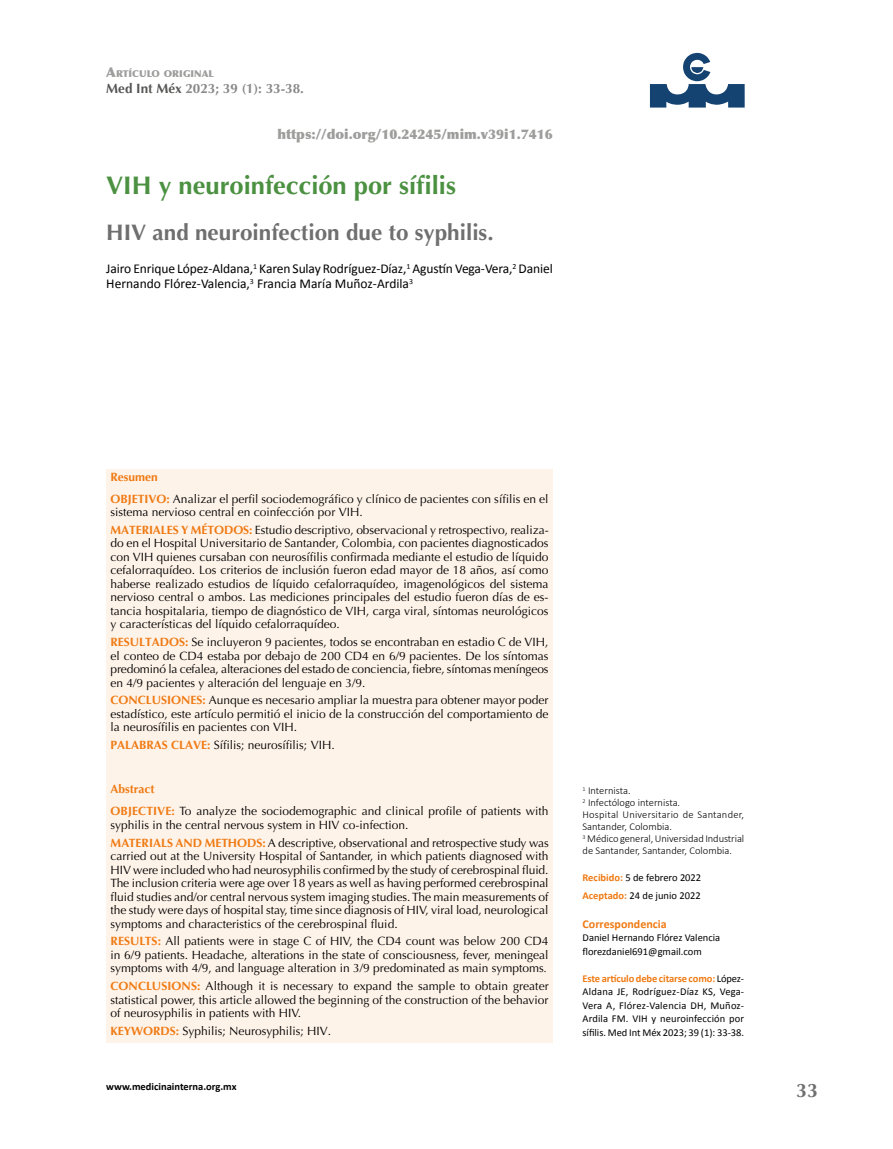
<style>
.page{position:relative;width:893px;height:1149px;background:#fff}
.page>*{position:absolute;margin:0;border:0;box-sizing:border-box;transform-origin:0 0}
.t1{font:700 25.5px "Optima";color:#4b9141}
.t2{font:700 22.5px "Optima";color:#706f6f}
.t3{font:700 19.5px "Optima";color:#706f6f}
.t4{font:13.5px/15px "Calibri";letter-spacing:-.005em;color:#000}
.t5{font:900 13.5px "Optima";color:#9d9d9c}
.t6{font:700 13.5px "Optima";color:#878787}
.t7{font:12px/13.5px "Optima";color:#000;text-align:justify}
.t8{font:700 12px "Calibri";color:#ef7a13}
.t9{font:10.5px/13.5px "Calibri";color:#000}
.t10{font:300 10.5px/12px "Calibri";color:#000}
.t11{font:700 10.5px "Calibri";color:#000}
.t12{font:900 9.45px "Optima";color:#9d9d9c}
.s1{font-size:13.5px}
.s2{color:#575756}
.s3{font-weight:700;color:#ef7a13}
.s4{font-style:italic}
</style>
<div class="page">
<svg style="left:650px;top:53px;width:95px;height:54px"></svg>
<div style="left:106px;top:469px;width:447px;height:573px;background:#fef3e9"></div>
<p class="t12" style="left:106px;top:68px;width:109px"><span class="s1">A</span>RTÍCULO ORIGINAL</p>
<p class="t6" style="left:106px;top:81px;width:199px"><span class="s2">Med Int Méx</span> 2023; 39 (1): 33-38.</p>
<p class="t5" style="left:277px;top:126px;width:277px">https://doi.org/10.24245/mim.v39i1.7416</p>
<h1 class="t1" style="left:106px;top:170px;width:351px">VIH y neuroinfección por sífilis</h1>
<h2 class="t2" style="left:106px;top:219px;width:389px">HIV and neuroinfection due to syphilis.</h2>
<p class="t4" style="left:106px;top:260px;width:448px">Jairo Enrique López-Aldana,<sup>1</sup> Karen Sulay Rodríguez-Díaz,<sup>1</sup> Agustín Vega-Vera,<sup>2</sup> Daniel<br>Hernando Flórez-Valencia,<sup>3</sup> Francia María Muñoz-Ardila<sup>3</sup></p>
<p class="t7" style="left:111px;top:465px;width:439px;line-height:22px"><span class="s3">Resumen<br>OBJETIVO:</span> Analizar el perfil sociodemográfico y clínico de pacientes con sífilis en el</p>
<p class="t7" style="left:111px;top:503px;width:440px;line-height:17.7px">sistema nervioso central en coinfección por VIH.<br><span class="s3">MATERIALES Y MÉTODOS:</span> Estudio descriptivo, observacional y retrospectivo, realiza-</p>
<p class="t7" style="left:111px;top:536px;width:439px">do en el Hospital Universitario de Santander, Colombia, con pacientes diagnosticados con VIH quienes cursaban con neurosífilis confirmada mediante el estudio de líquido cefalorraquídeo. Los criterios de inclusión fueron edad mayor de 18 años, así como haberse realizado estudios de líquido cefalorraquídeo, imagenológicos del sistema nervioso central o ambos. Las mediciones principales del estudio fueron días de es&shy;tancia hospitalaria, tiempo de diagnóstico de VIH, carga viral, síntomas neurológicos y características del líquido cefalorraquídeo.</p>
<p class="t7" style="left:111px;top:635px;width:439px"><span class="s3">RESULTADOS:</span> Se incluyeron 9 pacientes, todos se encontraban en estadio C de VIH, el conteo de CD4 estaba por debajo de 200 CD4 en 6/9 pacientes. De los síntomas predominó la cefalea, alteraciones del estado de conciencia, fiebre, síntomas meníngeos en 4/9 pacientes y alteración del lenguaje en 3/9.</p>
<p class="t7" style="left:111px;top:693px;width:439px"><span class="s3">CONCLUSIONES:</span> Aunque es necesario ampliar la muestra para obtener mayor poder estadístico, este artículo permitió el inicio de la construcción del comportamiento de la neurosífilis en pacientes con VIH.</p>
<p class="t7" style="left:111px;top:738px;width:226px"><span class="s3">PALABRAS CLAVE:</span> Sífilis; neurosífilis; VIH.</p>
<p class="t7" style="left:111px;top:778px;width:439px;line-height:22px"><span class="s3">Abstract<br>OBJECTIVE:</span> To analyze the sociodemographic and clinical profile of patients with</p>
<p class="t7" style="left:111px;top:815px;width:440px;line-height:17.7px">syphilis in the central nervous system in HIV co-infection.<br><span class="s3">MATERIALS AND METHODS:</span> A descriptive, observational and retrospective study was</p>
<p class="t7" style="left:111px;top:849px;width:440px">carried out at the University Hospital of Santander, in which patients diagnosed with HIV were included who had neurosyphilis confirmed by the study of cerebrospinal fluid.<br>The inclusion criteria were age over 18 years as well as having performed cerebrospinal fluid studies and/or central nervous system imaging studies. The main measurements of the study were days of hospital stay, time since diagnosis of HIV, viral load, neurological symptoms and characteristics of the cerebrospinal fluid.</p>
<p class="t7" style="left:111px;top:934px;width:439px"><span class="s3">RESULTS:</span> All patients were in stage C of HIV, the CD4 count was below 200 CD4 in 6/9 patients. Headache, alterations in the state of consciousness, fever, meningeal symptoms with 4/9, and language alteration in 3/9 predominated as main symptoms<span class="s4">.</span></p>
<p class="t7" style="left:111px;top:979px;width:440px"><span class="s3">CONCLUSIONS:</span> Although it is necessary to expand the sample to obtain greater statistical power, this article allowed the beginning of the construction of the behavior of neurosyphilis in patients with HIV.</p>
<p class="t7" style="left:111px;top:1023px;width:222px"><span class="s3">KEYWORDS:</span> Syphilis; Neurosyphilis; HIV.</p>
<p class="t11" style="left:106px;top:1079px;width:132px">www.medicinainterna.org.mx</p>
<p class="t10" style="left:583px;top:783px;width:163px"><sup>1</sup> Internista.<br><sup>2</sup> Infectólogo internista.<br>Hospital Universitario de Santander,<br>Santander, Colombia.<br><sup>3</sup> Médico general, Universidad Industrial de Santander, Santander, Colombia.</p>
<p class="t9" style="left:583px;top:868px;width:120px;line-height:18px"><span class="s3">Recibido:</span> 5 de febrero 2022<br><span class="s3">Aceptado:</span> 24 de junio 2022</p>
<p class="t8" style="left:583px;top:915px;width:86px">Correspondencia</p>
<p class="t9" style="left:583px;top:930px;width:139px">Daniel Hernando Flórez Valencia florezdaniel691@gmail.com</p>
<p class="t9" style="left:583px;top:970px;width:163px;text-align:justify"><span class="s3">Este artículo debe citarse como:</span> López-Aldana JE, Rodríguez-Díaz KS, Vega-Vera A, Flórez-Valencia DH, Muñoz-Ardila FM. VIH y neuroinfección por sífilis. Med Int Méx 2023; 39 (1): 33-38.</p>
<h3 class="t3" style="left:796px;top:1079px;width:23px">33</h3>
</div>
